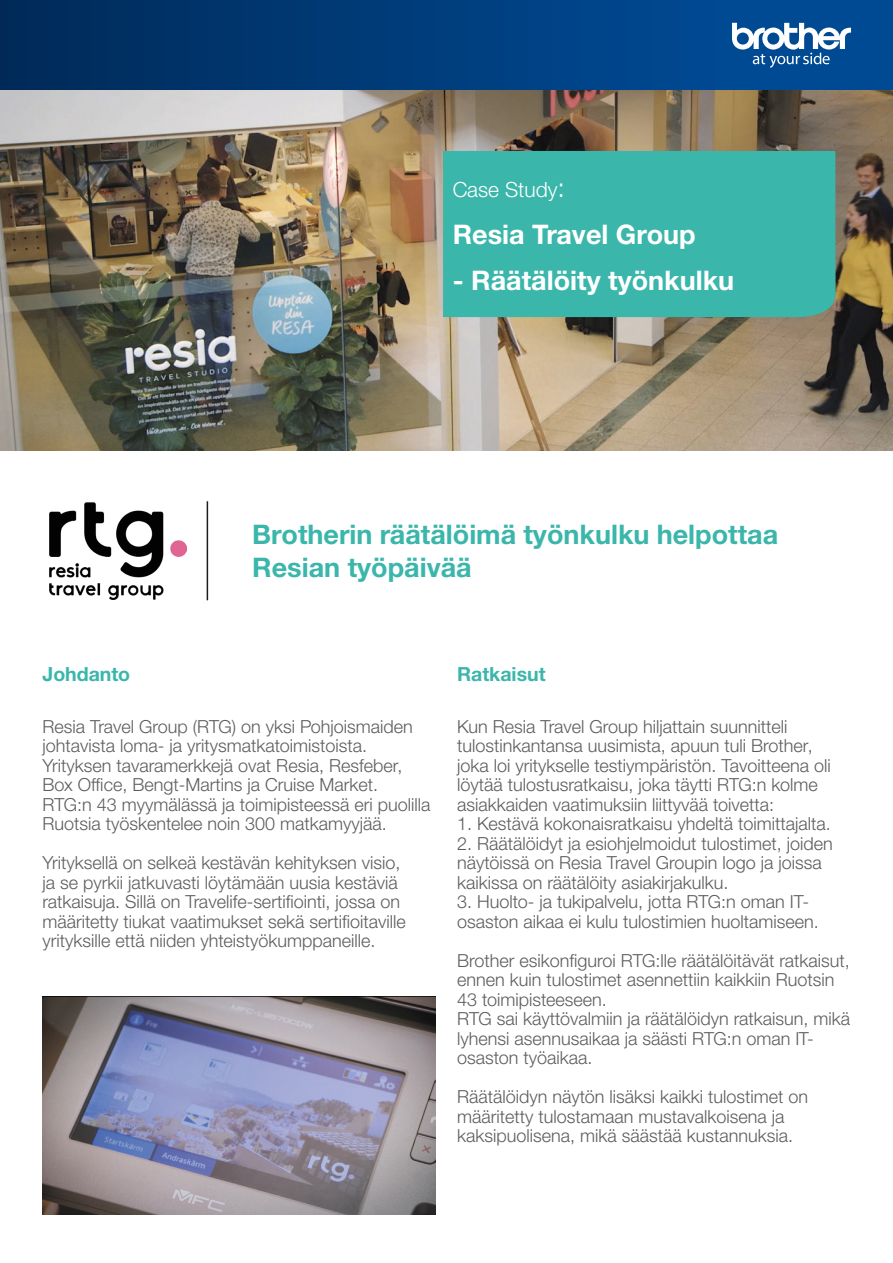
<style>
.page{position:relative;width:893px;height:1263px;background:#fff}
.page>*{position:absolute;margin:0;border:0;box-sizing:border-box;transform-origin:0 0}
.t1{font:700 27px/33px "Helvetica Neue LTW1 G";color:#3ab6ab}
.t2{font:700 27px "Helvetica Neue LTW1 G";color:#fff}
.t3{font:300 21px "Helvetica Neue LTW1 G";color:#fff}
.t4{font:700 19.5px "Helvetica Neue LTW1 G";color:#3ab6ab}
.t5{font:300 18px/19.5px "Helvetica Neue LTW1 G";color:#5d5d5c}
.s1{font-size:27px}
</style>
<div class="page">
<img style="left:0;top:89px;width:893px;height:362px">
<div style="left:0;top:0;width:733px;height:89px;background:linear-gradient(to right,#002a58,#004a95)"></div>
<div style="left:731px;top:0;width:162px;height:89px;background:#004a94"></div>
<svg style="left:732px;top:23px;width:119px;height:45px"></svg>
<img style="left:50px;top:502px;width:137px;height:97px">
<div style="left:443px;top:151px;width:392px;height:166px;background:#3ab6ab"></div>
<img style="left:43px;top:997px;width:393px;height:217px">
<hr style="left:207px;top:501px;width:1px;height:99px;background:#1d1d1b">
<p class="t3" style="left:453px;top:177px;width:114px">Case Study<span class="s1">:</span></p>
<p class="t2" style="left:453px;top:217px;width:244px">Resia Travel Group</p>
<p class="t2" style="left:453px;top:264px;width:283px">- Räätälöity työnkulku</p>
<p class="t1" style="left:252px;top:518px;width:527px">Brotherin räätälöimä työnkulku helpottaa<br>Resian työpäivää</p>
<p class="t4" style="left:43px;top:661px;width:89px">Johdanto</p>
<p class="t4" style="left:457px;top:661px;width:90px">Ratkaisut</p>
<p class="t5" style="left:43px;top:716px;width:389px">Resia Travel Group (RTG) on yksi Pohjoismaiden johtavista loma- ja yritysmatkatoimistoista.<br>Yrityksen tavaramerkkejä ovat Resia, Resfeber, Box Office, Bengt-Martins ja Cruise Market.<br>RTG:n 43 myymälässä ja toimipisteessä eri puolilla Ruotsia työskentelee noin 300 matkamyyjää.</p>
<p class="t5" style="left:43px;top:853px;width:365px">Yrityksellä on selkeä kestävän kehityksen visio, ja se pyrkii jatkuvasti löytämään uusia kestäviä ratkaisuja. Sillä on Travelife-sertifiointi, jossa on määritetty tiukat vaatimukset sekä sertifioitaville yrityksille että niiden yhteistyökumppaneille.</p>
<p class="t5" style="left:457px;top:716px;width:375px">Kun Resia Travel Group hiljattain suunnitteli tulostinkantansa uusimista, apuun tuli Brother, joka loi yritykselle testiympäristön. Tavoitteena oli löytää tulostusratkaisu, joka täytti RTG:n kolme asiakkaiden vaatimuksiin liittyvää toivetta:</p>
<p class="t5" style="left:457px;top:814px;width:375px">1. Kestävä kokonaisratkaisu yhdeltä toimittajalta.</p>
<p class="t5" style="left:457px;top:833px;width:377px">2. Räätälöidyt ja esiohjelmoidut tulostimet, joiden näytöissä on Resia Travel Groupin logo ja joissa kaikissa on räätälöity asiakirjakulku.</p>
<p class="t5" style="left:457px;top:892px;width:363px">3. Huolto- ja tukipalvelu, jotta RTG:n oman IT&shy;osaston aikaa ei kulu tulostimien huoltamiseen.</p>
<p class="t5" style="left:457px;top:950px;width:394px">Brother esikonfiguroi RTG:lle räätälöitävät ratkaisut, ennen kuin tulostimet asennettiin kaikkiin Ruotsin 43 toimipisteeseen.<br>RTG sai käyttövalmiin ja räätälöidyn ratkaisun, mikä lyhensi asennusaikaa ja säästi RTG:n oman IT&shy;osaston työaikaa.</p>
<p class="t5" style="left:457px;top:1087px;width:353px">Räätälöidyn näytön lisäksi kaikki tulostimet on määritetty tulostamaan mustavalkoisena ja kaksipuolisena, mikä säästää kustannuksia.</p>
</div>
